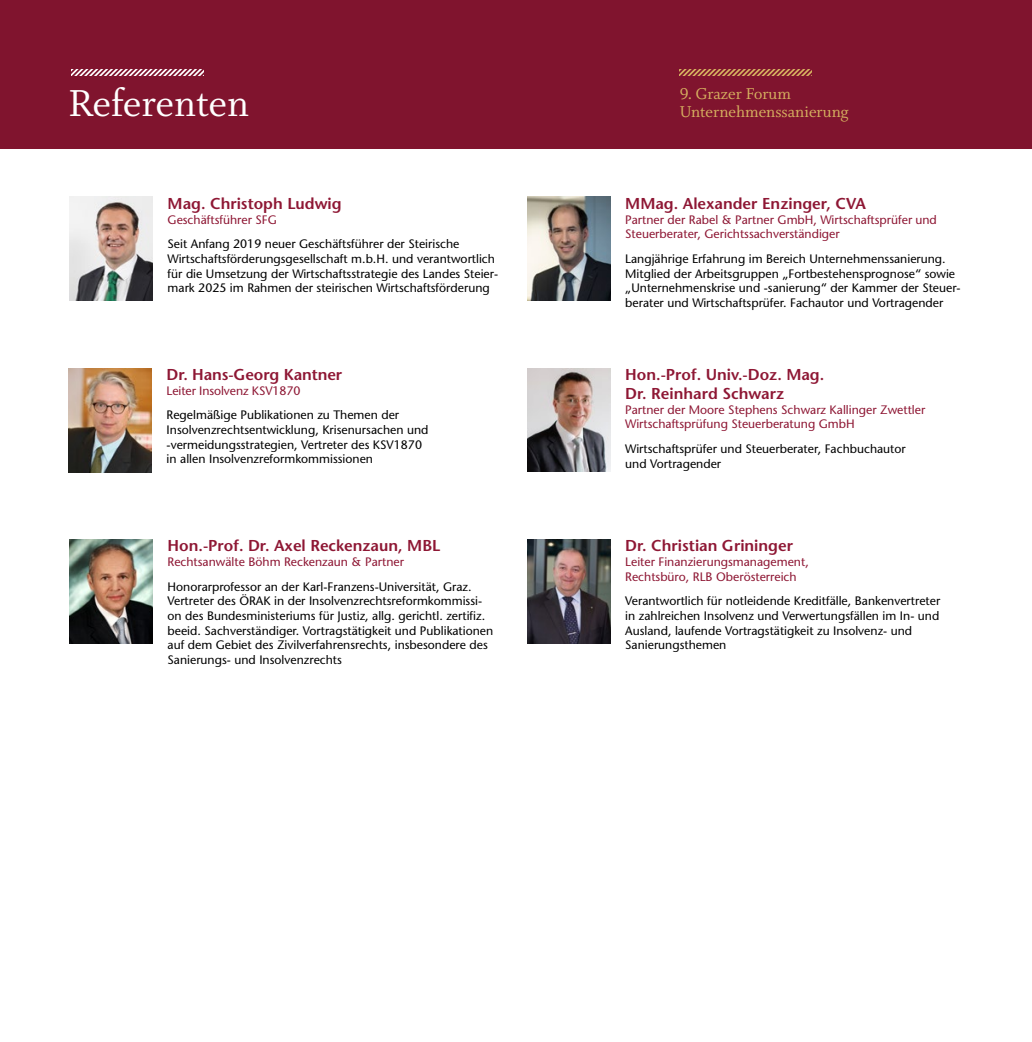
<style>
.page{position:relative;width:1032px;height:1042px;background:#fff}
.page>*{position:absolute;margin:0;border:0;box-sizing:border-box;transform-origin:0 0}
.t1{font:42px "Whitman Roman LF";color:#fff}
.t2{font:17.5px/17.5px "Whitman Roman LF";color:#d6b160}
.t3{font:600 15.75px/18.9px "Stone Sans";color:#8e1734}
.t4{font:12.25px/14.7px "Stone Sans";color:#000}
.t5{font:12.25px/14.7px "Stone Sans";color:#8e1734}
</style>
<div class="page">
<div style="left:0;top:0;width:1032px;height:149px;background:#80142e"></div>
<img style="left:69px;top:368px;width:83px;height:104px">
<img style="left:527px;top:368px;width:83px;height:104px">
<img style="left:70px;top:197px;width:83px;height:104px">
<svg style="left:72px;top:69px;width:131px;height:6px"></svg>
<svg style="left:680px;top:69px;width:131px;height:6px"></svg>
<img style="left:527px;top:197px;width:83px;height:104px">
<img style="left:70px;top:539px;width:83px;height:104px">
<img style="left:527px;top:539px;width:83px;height:104px">
<h1 class="t1" style="left:69px;top:80px;width:182px">Referenten</h1>
<h2 class="t2" style="left:680px;top:85px;width:170px">9. Grazer Forum<br>Unternehmenssanierung</h2>
<p class="t3" style="left:168px;top:194px;width:176px">Mag. Christoph Ludwig</p>
<p class="t5" style="left:168px;top:212px;width:111px">Geschäftsführer SFG</p>
<p class="t4" style="left:168px;top:236px;width:332px">Seit Anfang 2019 neuer Geschäftsführer der Steirische Wirtschaftsförderungsgesellschaft m.b.H. und verantwortlich für die Umsetzung der Wirtschaftsstrategie des Landes Steier&shy;mark 2025 im Rahmen der steirischen Wirtschaftsförderung</p>
<p class="t3" style="left:167px;top:365px;width:177px">Dr. Hans-Georg Kantner</p>
<p class="t5" style="left:167px;top:383px;width:135px">Leiter Insolvenz KSV1870</p>
<p class="t4" style="left:167px;top:408px;width:263px">Regelmäßige Publikationen zu Themen der Insolvenzrechtsentwicklung, Krisenursachen und -vermeidungsstrategien, Vertreter des KSV1870 in allen Insolvenzreformkommissionen</p>
<p class="t3" style="left:168px;top:536px;width:274px">Hon.-Prof. Dr. Axel Reckenzaun, MBL</p>
<p class="t5" style="left:168px;top:554px;width:238px">Rechtsanwälte Böhm Reckenzaun &amp; Partner</p>
<p class="t4" style="left:168px;top:579px;width:327px">Honorarprofessor an der Karl-Franzens-Universität, Graz.<br>Vertreter des ÖRAK in der Insolvenzrechtsreformkommissi&shy;on des Bundesministeriums für Justiz, allg. gerichtl. zertifiz. beeid. Sachverständiger. Vortragstätigkeit und Publikationen auf dem Gebiet des Zivilverfahrensrechts, insbesondere des Sanierungs- und Insolvenzrechts</p>
<p class="t3" style="left:625px;top:194px;width:242px">MMag. Alexander Enzinger, CVA</p>
<p class="t5" style="left:625px;top:212px;width:313px">Partner der Rabel &amp; Partner GmbH, Wirtschaftsprüfer und<br>Steuerberater, Gerichtssachverständiger</p>
<p class="t4" style="left:625px;top:251px;width:337px">Langjährige Erfahrung im Bereich Unternehmenssanierung.<br>Mitglied der Arbeitsgruppen „Fortbestehensprognose“ sowie „Unternehmenskrise und -sanierung“ der Kammer der Steuer&shy;berater und Wirtschaftsprüfer. Fachautor und Vortragender</p>
<p class="t3" style="left:625px;top:365px;width:201px">Hon.-Prof. Univ.-Doz. Mag.<br>Dr. Reinhard Schwarz</p>
<p class="t5" style="left:625px;top:402px;width:302px">Partner der Moore Stephens Schwarz Kallinger Zwettler<br>Wirtschaftsprüfung Steuerberatung GmbH</p>
<p class="t4" style="left:625px;top:441px;width:282px">Wirtschaftsprüfer und Steuerberater, Fachbuchautor und Vortragender</p>
<p class="t3" style="left:625px;top:536px;width:169px">Dr. Christian Grininger</p>
<p class="t5" style="left:625px;top:554px;width:185px">Leiter Finanzierungsmanagement,<br>Rechtsbüro, RLB Oberösterreich</p>
<p class="t4" style="left:625px;top:594px;width:316px">Verantwortlich für notleidende Kreditfälle, Bankenvertreter in zahlreichen Insolvenz und Verwertungsfällen im In- und Ausland, laufende Vortragstätigkeit zu Insolvenz- und Sanierungsthemen</p>
</div>
